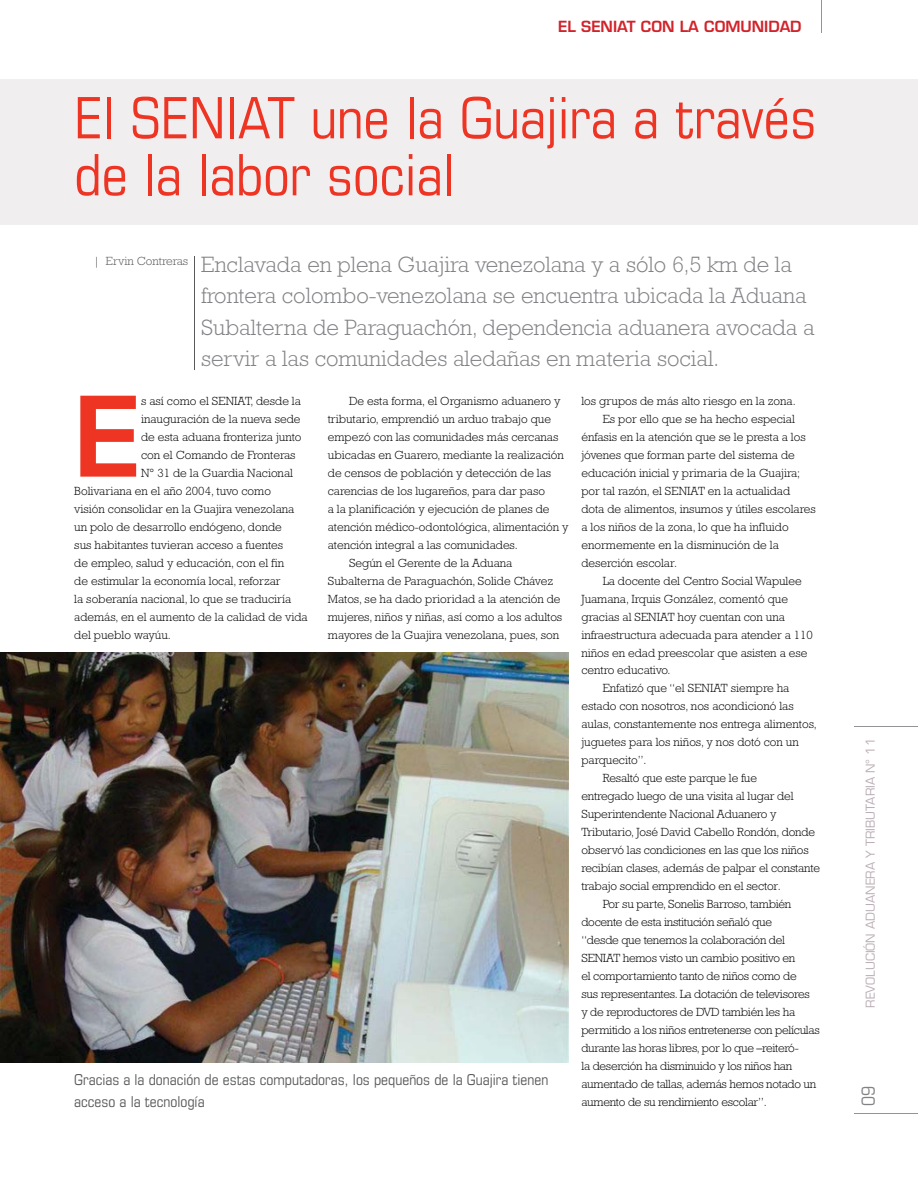
<style>
.page{position:relative;width:918px;height:1188px;background:#fff}
.page>*{position:absolute;margin:0;border:0;box-sizing:border-box;transform-origin:0 0}
.t1{font:600 107.85px "Eurostile LT Std";color:#ee3524}
.t2{font:condensed 57px/57px "Eurostile LT Std";color:#ee3524}
.t3{font:300 22.5px/31.5px "Rockwell Std";color:#808285}
.t4{font:condensed 18px "Eurostile LT Std";color:#808285}
.t5{font:condensed 15px/22.5px "Eurostile LT Std";color:#58595b}
.t6{font:600 15px "Eurostile LT Std";color:#d2232a}
.t7{font:300 12px "Rockwell Std";color:#000}
.t8{font:300 12px "Rockwell Std";letter-spacing:-.02em;color:#000}
.t9{font:12px "Eurostile LT Std";color:#bbafb7}
</style>
<div class="page">
<hr style="left:854px;top:1113px;width:64px;height:1px;background:#919396">
<hr style="left:854px;top:726px;width:64px;height:1px;background:#919396">
<div style="left:0;top:80px;width:918px;height:145px;background:#f1eef0"></div>
<img style="left:0;top:653px;width:569px;height:410px">
<hr style="left:822px;top:0;width:1px;height:32px;background:#939598">
<hr style="left:194px;top:256px;width:1px;height:114px;background:#58595b">
<p class="t6" style="left:558px;top:18px;width:245px">EL SENIAT CON LA COMUNIDAD</p>
<h2 class="t2" style="left:74px;top:93px;width:744px">El SENIAT une la Guajira a través de la labor social</h2>
<p class="t3" style="left:201px;top:250px;width:615px;text-indent:-107px"><sup>|</sup> <sup>Ervin</sup> <sup>Contreras</sup> Enclavada en plena Guajira venezolana y a sólo 6,5 km de la frontera colombo-venezolana se encuentra ubicada la Aduana Subalterna de Paraguachón, dependencia aduanera avocada a servir a las comunidades aledañas en materia social.</p>
<h1 class="t1" style="left:74px;top:376px;width:68px">E</h1>
<p class="t7" style="left:141px;top:396px;width:161px">s así como el SENIAT, desde la</p>
<p class="t7" style="left:141px;top:414px;width:161px">inauguración de la nueva sede</p>
<p class="t7" style="left:141px;top:432px;width:162px">de esta aduana fronteriza junto</p>
<p class="t7" style="left:141px;top:450px;width:156px">con el Comando de Fronteras</p>
<p class="t7" style="left:141px;top:468px;width:153px">N° 31 de la Guardia Nacional</p>
<p class="t7" style="left:74px;top:486px;width:198px">Bolivariana en el año 2004, tuvo como</p>
<p class="t7" style="left:74px;top:504px;width:221px">visión consolidar en la Guajira venezolana</p>
<p class="t7" style="left:74px;top:522px;width:209px">un polo de desarrollo endógeno, donde</p>
<p class="t7" style="left:74px;top:540px;width:210px">sus habitantes tuvieran acceso a fuentes</p>
<p class="t7" style="left:74px;top:558px;width:211px">de empleo, salud y educación, con el fin</p>
<p class="t7" style="left:74px;top:576px;width:208px">de estimular la economía local, reforzar</p>
<p class="t7" style="left:74px;top:594px;width:218px">la soberanía nacional, lo que se traduciría</p>
<p class="t7" style="left:74px;top:612px;width:235px">además, en el aumento de la calidad de vida</p>
<p class="t7" style="left:74px;top:630px;width:98px">del pueblo wayúu.</p>
<p class="t7" style="left:349px;top:396px;width:213px">De esta forma, el Organismo aduanero y</p>
<p class="t7" style="left:328px;top:414px;width:225px">tributario, emprendió un arduo trabajo que</p>
<p class="t7" style="left:328px;top:432px;width:232px">empezó con las comunidades más cercanas</p>
<p class="t7" style="left:328px;top:450px;width:237px">ubicadas en Guarero, mediante la realización</p>
<p class="t7" style="left:328px;top:468px;width:225px">de censos de población y detección de las</p>
<p class="t7" style="left:328px;top:486px;width:219px">carencias de los lugareños, para dar paso</p>
<p class="t7" style="left:328px;top:504px;width:223px">a la planificación y ejecución de planes de</p>
<p class="t7" style="left:328px;top:522px;width:242px">atención médico-odontológica, alimentación y</p>
<p class="t7" style="left:328px;top:540px;width:191px">atención integral a las comunidades.</p>
<p class="t7" style="left:349px;top:558px;width:165px">Según el Gerente de la Aduana</p>
<p class="t7" style="left:328px;top:576px;width:227px">Subalterna de Paraguachón, Solide Chávez</p>
<p class="t7" style="left:328px;top:594px;width:234px">Matos, se ha dado prioridad a la atención de</p>
<p class="t7" style="left:328px;top:612px;width:236px">mujeres, niños y niñas, así como a los adultos</p>
<p class="t7" style="left:328px;top:630px;width:233px">mayores de la Guajira venezolana, pues, son</p>
<p class="t5" style="left:74px;top:1069px;width:475px">Gracias a la donación de estas computadoras, los pequeños de la Guajira tienen acceso a la tecnología</p>
<p class="t7" style="left:581px;top:396px;width:216px">los grupos de más alto riesgo en la zona.</p>
<p class="t7" style="left:603px;top:414px;width:194px">Es por ello que se ha hecho especial</p>
<p class="t7" style="left:581px;top:432px;width:226px">énfasis en la atención que se le presta a los</p>
<p class="t7" style="left:581px;top:450px;width:215px">jóvenes que forman parte del sistema de</p>
<p class="t7" style="left:581px;top:468px;width:220px">educación inicial y primaria de la Guajira;</p>
<p class="t7" style="left:581px;top:486px;width:210px">por tal razón, el SENIAT en la actualidad</p>
<p class="t7" style="left:581px;top:504px;width:236px">dota de alimentos, insumos y útiles escolares</p>
<p class="t7" style="left:581px;top:522px;width:209px">a los niños de la zona, lo que ha influido</p>
<p class="t7" style="left:581px;top:540px;width:199px">enormemente en la disminución de la</p>
<p class="t7" style="left:581px;top:558px;width:97px">deserción escolar.</p>
<p class="t7" style="left:603px;top:576px;width:201px">La docente del Centro Social Wapulee</p>
<p class="t7" style="left:581px;top:594px;width:208px">Juamana, Irquis González, comentó que</p>
<p class="t7" style="left:581px;top:612px;width:205px">gracias al SENIAT hoy cuentan con una</p>
<p class="t7" style="left:581px;top:630px;width:233px">infraestructura adecuada para atender a 110</p>
<p class="t7" style="left:581px;top:648px;width:228px">niños en edad preescolar que asisten a ese</p>
<p class="t7" style="left:581px;top:666px;width:91px">centro educativo.</p>
<p class="t7" style="left:603px;top:684px;width:188px">Enfatizó que “el SENIAT siempre ha</p>
<p class="t7" style="left:581px;top:702px;width:214px">estado con nosotros, nos acondicionó las</p>
<p class="t7" style="left:581px;top:720px;width:237px">aulas, constantemente nos entrega alimentos,</p>
<p class="t7" style="left:581px;top:738px;width:219px">juguetes para los niños, y nos dotó con un</p>
<p class="t7" style="left:581px;top:756px;width:67px">parquecito”.</p>
<p class="t7" style="left:603px;top:774px;width:156px">Resaltó que este parque le fue</p>
<p class="t7" style="left:581px;top:792px;width:214px">entregado luego de una visita al lugar del</p>
<p class="t7" style="left:581px;top:810px;width:197px">Superintendente Nacional Aduanero y</p>
<p class="t7" style="left:581px;top:828px;width:235px">Tributario, José David Cabello Rondón, donde</p>
<p class="t7" style="left:581px;top:846px;width:229px">observó las condiciones en las que los niños</p>
<p class="t7" style="left:581px;top:864px;width:240px">recibían clases, además de palpar el constante</p>
<p class="t7" style="left:581px;top:882px;width:201px">trabajo social emprendido en el sector.</p>
<p class="t8" style="left:603px;top:900px;width:190px">Por su parte, Sonelis Barroso, también</p>
<p class="t8" style="left:581px;top:918px;width:192px">docente de esta institución señaló que</p>
<p class="t8" style="left:581px;top:936px;width:205px">“desde que tenemos la colaboración del</p>
<p class="t8" style="left:581px;top:954px;width:215px">SENIAT hemos visto un cambio positivo en</p>
<p class="t8" style="left:581px;top:972px;width:217px">el comportamiento tanto de niños como de</p>
<p class="t8" style="left:581px;top:990px;width:230px">sus representantes. La dotación de televisores</p>
<p class="t8" style="left:581px;top:1008px;width:215px">y de reproductores de DVD también les ha</p>
<p class="t8" style="left:581px;top:1025px;width:240px">permitido a los niños entretenerse con películas</p>
<p class="t8" style="left:581px;top:1043px;width:219px">durante las horas libres, por lo que –reiteró-</p>
<p class="t8" style="left:581px;top:1061px;width:212px">la deserción ha disminuido y los niños han</p>
<p class="t8" style="left:581px;top:1079px;width:236px">aumentado de tallas, además hemos notado un</p>
<p class="t8" style="left:581px;top:1097px;width:187px">aumento de su rendimiento escolar”.</p>
<p class="t9" style="left:864px;top:1008px;width:271px;rotate:-90deg">REVOLUCIÓN ADUANERA Y TRIBUTARIA N° 11</p>
<h3 class="t4" style="left:860px;top:1106px;width:22px;rotate:-90deg">09</h3>
</div>
